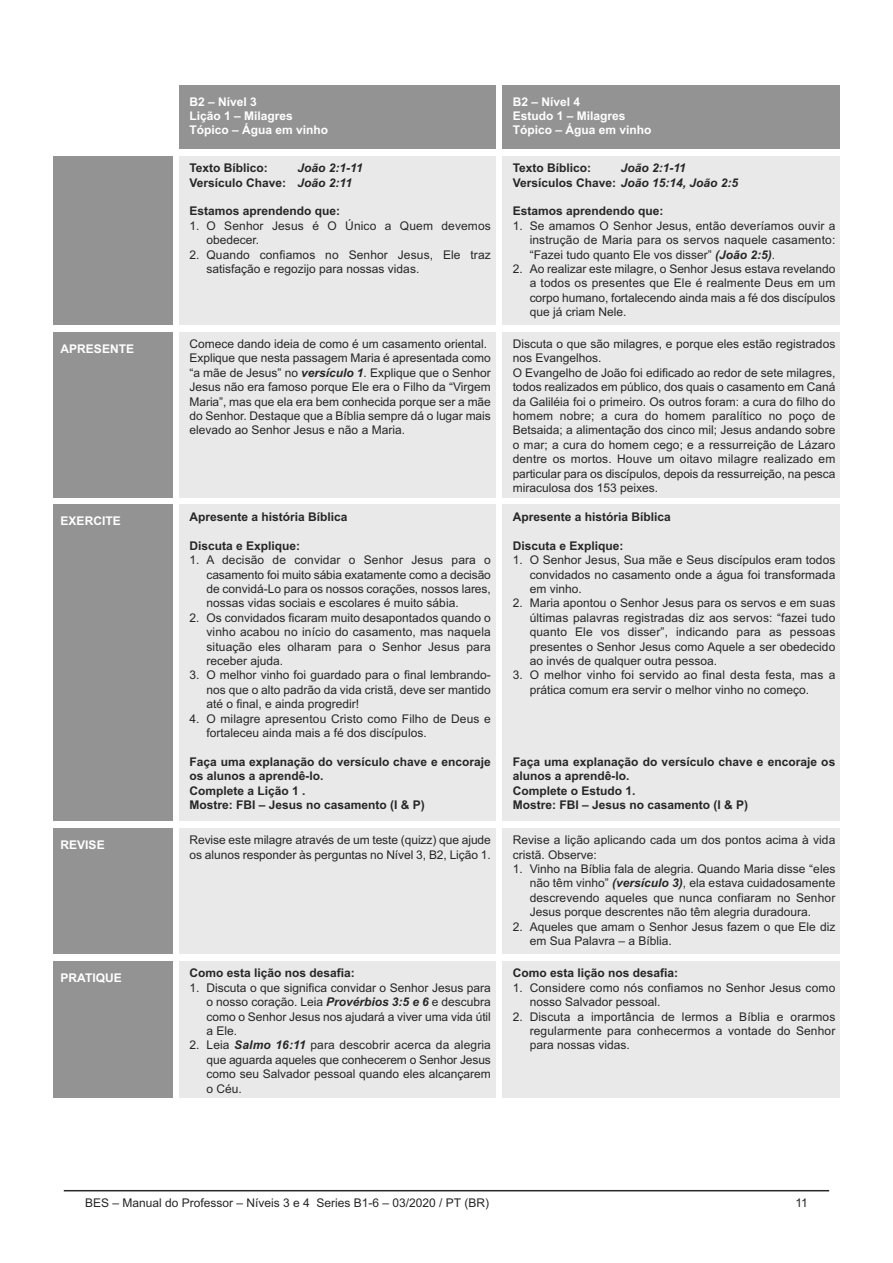
<style>
.page{position:relative;width:893px;height:1263px;background:#fff}
.page>*{position:absolute;margin:0;border:0;box-sizing:border-box;transform-origin:0 0}
.t1{font:12px/14.4px "Arial";color:#272627;text-align:justify}
.t2{font:700 12px/14.4px "Arial";color:#272627}
.t3{font:700 12px/14.4px "Arial";color:#fff}
.t4{font:italic 700 12px/14.4px "Arial";color:#272627}
.s1{font-style:normal}
.s2{font-weight:700;font-style:italic}
</style>
<div class="page">
<hr style="left:64px;top:1190px;width:765px;height:1px;background:#272627">
<div style="left:179px;top:85px;width:316px;height:64px;background:#939393"></div>
<div style="left:502px;top:85px;width:338px;height:64px;background:#939393"></div>
<div style="left:53px;top:156px;width:119px;height:169px;background:#939393"></div>
<div style="left:179px;top:156px;width:316px;height:169px;background:#e9e9e9"></div>
<div style="left:502px;top:156px;width:338px;height:169px;background:#e9e9e9"></div>
<div style="left:53px;top:332px;width:119px;height:166px;background:#939393"></div>
<div style="left:179px;top:332px;width:316px;height:166px;background:#e9e9e9"></div>
<div style="left:502px;top:332px;width:338px;height:166px;background:#e9e9e9"></div>
<div style="left:53px;top:505px;width:119px;height:316px;background:#939393"></div>
<div style="left:179px;top:505px;width:316px;height:316px;background:#e9e9e9"></div>
<div style="left:502px;top:505px;width:338px;height:316px;background:#e9e9e9"></div>
<div style="left:53px;top:828px;width:119px;height:126px;background:#939393"></div>
<div style="left:179px;top:828px;width:316px;height:126px;background:#e9e9e9"></div>
<div style="left:502px;top:828px;width:338px;height:126px;background:#e9e9e9"></div>
<div style="left:53px;top:961px;width:119px;height:137px;background:#939393"></div>
<div style="left:179px;top:961px;width:316px;height:137px;background:#e9e9e9"></div>
<div style="left:502px;top:961px;width:338px;height:137px;background:#e9e9e9"></div>
<p class="t3" style="left:190px;top:94px;width:140px">B2 – Nível 3<br>Lição 1 – Milagres<br>Tópico – Água em vinho</p>
<p class="t3" style="left:513px;top:94px;width:140px">B2 – Nível 4<br>Estudo 1 – Milagres<br>Tópico – Água em vinho</p>
<p class="t2" style="left:190px;top:161px;width:80px">Texto Bíblico:</p>
<p class="t2" style="left:513px;top:161px;width:80px">Texto Bíblico:</p>
<p class="t4" style="left:190px;top:161px;width:175px;text-indent:108px">João 2:1-11<br><span class="s1">Versículo Chave:</span> João 2:11</p>
<p class="t2" style="left:190px;top:204px;width:152px">Estamos aprendendo que:</p>
<p class="t1" style="left:207px;top:218px;width:286px;text-indent:-17px">1. O Senhor Jesus é O Único a Quem devemos obedecer.</p>
<p class="t1" style="left:207px;top:247px;width:286px;text-indent:-17px">2. Quando confiamos no Senhor Jesus, Ele traz satisfação e regozijo para nossas vidas.</p>
<p class="t4" style="left:513px;top:161px;width:227px;text-indent:108px">João 2:1-11<br><span class="s1">Versículos Chave:</span> João 15:14, João 2:5</p>
<p class="t2" style="left:513px;top:204px;width:152px">Estamos aprendendo que:</p>
<p class="t1" style="left:530px;top:218px;width:307px;text-indent:-17px">1. Se amamos O Senhor Jesus, então deveríamos ouvir a instrução de Maria para os servos naquele casamento: “Fazei tudo quanto Ele vos disser” <span class="s2">(João 2:5)</span>.</p>
<p class="t1" style="left:530px;top:262px;width:307px;text-indent:-17px">2. Ao realizar este milagre, o Senhor Jesus estava revelando a todos os presentes que Ele é realmente Deus em um corpo humano, fortalecendo ainda mais a fé dos discípulos que já criam Nele.</p>
<p class="t3" style="left:61px;top:341px;width:75px">APRESENTE</p>
<p class="t1" style="left:190px;top:337px;width:303px;text-align:left">Comece dando ideia de como é um casamento oriental.<br>Explique que nesta passagem Maria é apresentada como “a mãe de Jesus” no <span class="s2">versículo 1</span>. Explique que o Senhor Jesus não era famoso porque Ele era o Filho da “Virgem Maria”, mas que ela era bem conhecida porque ser a mãe do Senhor. Destaque que a Bíblia sempre dá o lugar mais elevado ao Senhor Jesus e não a Maria.</p>
<p class="t1" style="left:513px;top:337px;width:324px;text-align:left">Discuta o que são milagres, e porque eles estão registrados nos Evangelhos.<br>O Evangelho de João foi edificado ao redor de sete milagres, todos realizados em público, dos quais o casamento em Caná da Galiléia foi o primeiro. Os outros foram: a cura do filho do homem nobre; a cura do homem paralítico no poço de Betsaida; a alimentação dos cinco mil; Jesus andando sobre o mar; a cura do homem cego; e a ressurreição de Lázaro dentre os mortos. Houve um oitavo milagre realizado em particular para os discípulos, depois da ressurreição, na pesca miraculosa dos 153 peixes.</p>
<p class="t3" style="left:61px;top:514px;width:62px">EXERCITE</p>
<p class="t2" style="left:190px;top:510px;width:160px">Apresente a história Bíblica</p>
<p class="t2" style="left:190px;top:538px;width:112px">Discuta e Explique:</p>
<p class="t1" style="left:207px;top:553px;width:286px;text-indent:-17px">1. A decisão de convidar o Senhor Jesus para o casamento foi muito sábia exatamente como a decisão de convidá-Lo para os nossos corações, nossos lares, nossas vidas sociais e escolares é muito sábia.</p>
<p class="t1" style="left:207px;top:610px;width:286px;text-indent:-17px">2. Os convidados ficaram muito desapontados quando o vinho acabou no início do casamento, mas naquela situação eles olharam para o Senhor Jesus para receber ajuda.</p>
<p class="t1" style="left:207px;top:668px;width:286px;text-indent:-17px">3. O melhor vinho foi guardado para o final lembrando&shy;nos que o alto padrão da vida cristã, deve ser mantido até o final, e ainda progredir!</p>
<p class="t1" style="left:207px;top:711px;width:286px;text-indent:-17px">4. O milagre apresentou Cristo como Filho de Deus e fortaleceu ainda mais a fé dos discípulos.</p>
<p class="t2" style="left:190px;top:754px;width:303px">Faça uma explanação do versículo chave e encoraje os alunos a aprendê-lo.<br>Complete a Lição 1 .<br>Mostre: FBI – Jesus no casamento (I &amp; P)</p>
<p class="t2" style="left:513px;top:510px;width:160px">Apresente a história Bíblica</p>
<p class="t2" style="left:513px;top:538px;width:112px">Discuta e Explique:</p>
<p class="t1" style="left:530px;top:553px;width:307px;text-indent:-17px">1. O Senhor Jesus, Sua mãe e Seus discípulos eram todos convidados no casamento onde a água foi transformada em vinho.</p>
<p class="t1" style="left:530px;top:596px;width:307px;text-indent:-17px">2. Maria apontou o Senhor Jesus para os servos e em suas últimas palavras registradas diz aos servos: “fazei tudo quanto Ele vos disser”, indicando para as pessoas presentes o Senhor Jesus como Aquele a ser obedecido ao invés de qualquer outra pessoa.</p>
<p class="t1" style="left:530px;top:668px;width:307px;text-indent:-17px">3. O melhor vinho foi servido ao final desta festa, mas a prática comum era servir o melhor vinho no começo.</p>
<p class="t2" style="left:513px;top:754px;width:324px">Faça uma explanação do versículo chave e encoraje os alunos a aprendê-lo.<br>Complete o Estudo 1.<br>Mostre: FBI – Jesus no casamento (I &amp; P)</p>
<p class="t3" style="left:61px;top:837px;width:46px">REVISE</p>
<p class="t1" style="left:190px;top:833px;width:303px">Revise este milagre através de um teste (quizz) que ajude os alunos responder às perguntas no Nível 3, B2, Lição 1.</p>
<p class="t1" style="left:513px;top:833px;width:324px">Revise a lição aplicando cada um dos pontos acima à vida cristã. Observe:</p>
<p class="t1" style="left:530px;top:862px;width:307px;text-indent:-17px">1. Vinho na Bíblia fala de alegria. Quando Maria disse “eles não têm vinho” <span class="s2">(versículo 3)</span>, ela estava cuidadosamente descrevendo aqueles que nunca confiaram no Senhor Jesus porque descrentes não têm alegria duradoura.</p>
<p class="t1" style="left:530px;top:919px;width:307px;text-indent:-17px">2. Aqueles que amam o Senhor Jesus fazem o que Ele diz em Sua Palavra – a Bíblia.</p>
<p class="t3" style="left:61px;top:970px;width:63px">PRATIQUE</p>
<p class="t2" style="left:190px;top:966px;width:167px">Como esta lição nos desafia:</p>
<p class="t1" style="left:207px;top:980px;width:286px;text-indent:-17px">1. Discuta o que significa convidar o Senhor Jesus para o nosso coração. Leia <span class="s2">Provérbios 3:5 e 6</span> e descubra como o Senhor Jesus nos ajudará a viver uma vida útil a Ele.</p>
<p class="t1" style="left:207px;top:1038px;width:286px;text-indent:-17px">2. Leia <span class="s2">Salmo 16:11</span> para descobrir acerca da alegria que aguarda aqueles que conhecerem o Senhor Jesus como seu Salvador pessoal quando eles alcançarem o Céu.</p>
<p class="t2" style="left:513px;top:966px;width:167px">Como esta lição nos desafia:</p>
<p class="t1" style="left:530px;top:980px;width:307px;text-indent:-17px">1. Considere como nós confiamos no Senhor Jesus como nosso Salvador pessoal.</p>
<p class="t1" style="left:530px;top:1009px;width:307px;text-indent:-17px">2. Discuta a importância de lermos a Bíblia e orarmos regularmente para conhecermos a vontade do Senhor para nossas vidas.</p>
<p class="t1" style="left:85px;top:1195px;width:405px">BES – Manual do Professor – Níveis 3 e 4 Series B1-6 – 03/2020 / PT (BR)</p>
<p class="t1" style="left:795px;top:1195px;width:14px">11</p>
</div>
